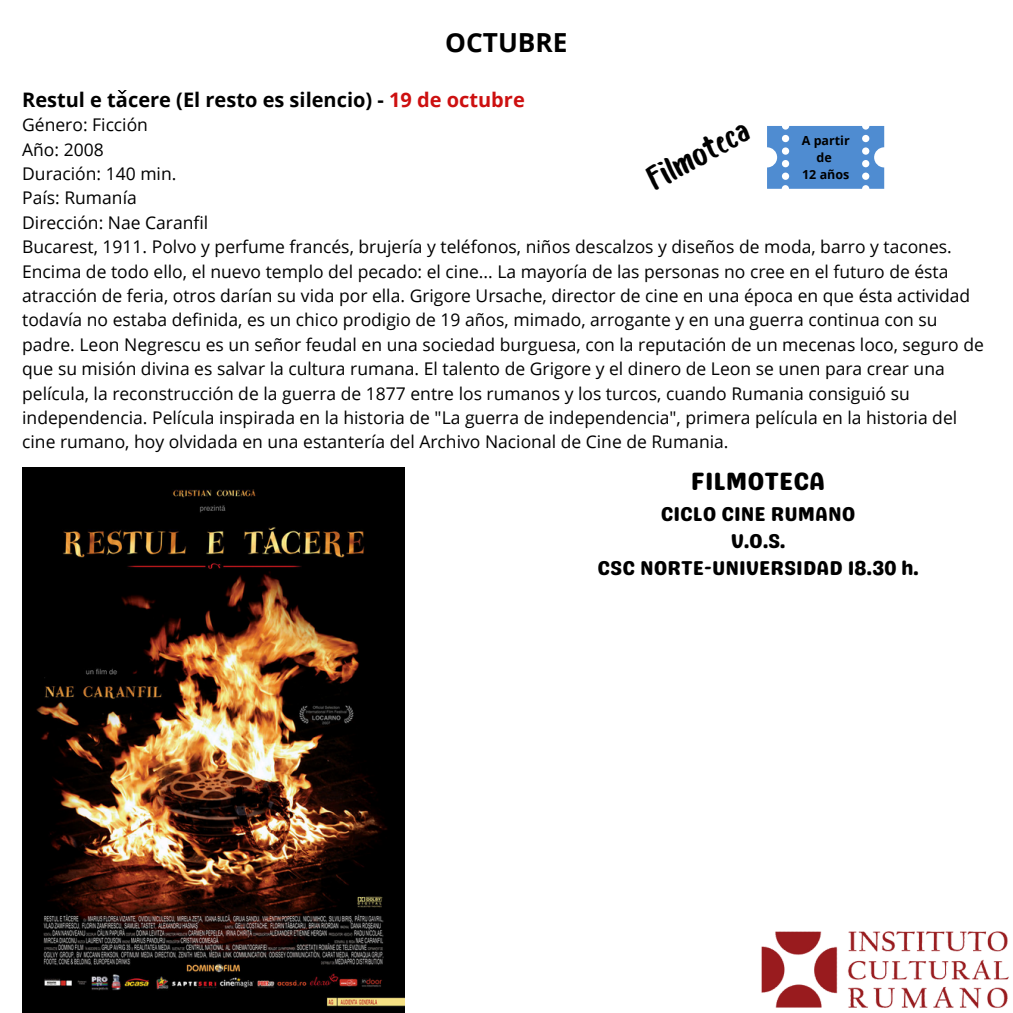
<style>
.page{position:relative;width:1013px;height:1013px;background:#fff}
.page>*{position:absolute;margin:0;border:0;box-sizing:border-box;transform-origin:0 0}
.t1{font:33.12px "Bosk";color:#000}
.t2{font:700 26.25px "Open Sans";color:#000}
.t3{font:25px "Genty Sans";color:#000}
.t4{font:20px/27.2px "Genty Sans";color:#000;text-align:center}
.t5{font:700 20px "Open Sans";color:#000}
.t6{font:17.5px/24.4px "Open Sans";color:#000}
.t7{font:700 12.5px/16.9px "Open Sans";color:#000;text-align:center}
.s1{color:#cd1010}
</style>
<div class="page">
<svg style="left:767px;top:126px;width:117px;height:63px;background:#6097d5"></svg>
<img style="left:22px;top:467px;width:383px;height:545px">
<img style="left:761px;top:931px;width:248px;height:78px">
<svg style="left:118px;top:90px;width:9px;height:4px"></svg>
<h2 class="t2" style="left:445px;top:24px;width:124px">OCTUBRE</h2>
<p class="t5" style="left:22px;top:86px;width:504px">Restul e tacere (El resto es silencio) - <span class="s1">19 de octubre</span></p>
<p class="t6" style="left:22px;top:112px;width:963px">Género: Ficción<br>Año: 2008<br>Duración: 140 min.<br>País: Rumanía<br>Dirección: Nae Caranfil<br>Bucarest, 1911. Polvo y perfume francés, brujería y teléfonos, niños descalzos y diseños de moda, barro y tacones.<br>Encima de todo ello, el nuevo templo del pecado: el cine... La mayoría de las personas no cree en el futuro de ésta atracción de feria, otros darían su vida por ella. Grigore Ursache, director de cine en una época en que ésta actividad todavía no estaba definida, es un chico prodigio de 19 años, mimado, arrogante y en una guerra continua con su padre. Leon Negrescu es un señor feudal en una sociedad burguesa, con la reputación de un mecenas loco, seguro de que su misión divina es salvar la cultura rumana. El talento de Grigore y el dinero de Leon se unen para crear una película, la reconstrucción de la guerra de 1877 entre los rumanos y los turcos, cuando Rumania consiguió su independencia. Película inspirada en la historia de "La guerra de independencia", primera película en la historia del cine rumano, hoy olvidada en una estantería del Archivo Nacional de Cine de Rumania.</p>
<h3 class="t3" style="left:691px;top:466px;width:136px">FILMOTECA</h3>
<p class="t4" style="left:597px;top:500px;width:322px">CICLO CINE RUMANO<br>V.O.S.<br>CSC NORTE-UNIVERSIDAD 18.30 h.</p>
<h1 class="t1" style="left:643px;top:169px;width:112px;rotate:-29deg">Filmoteca</h1>
<p class="t7" style="left:801px;top:132px;width:49px">A partir de<br>12 años</p>
</div>
